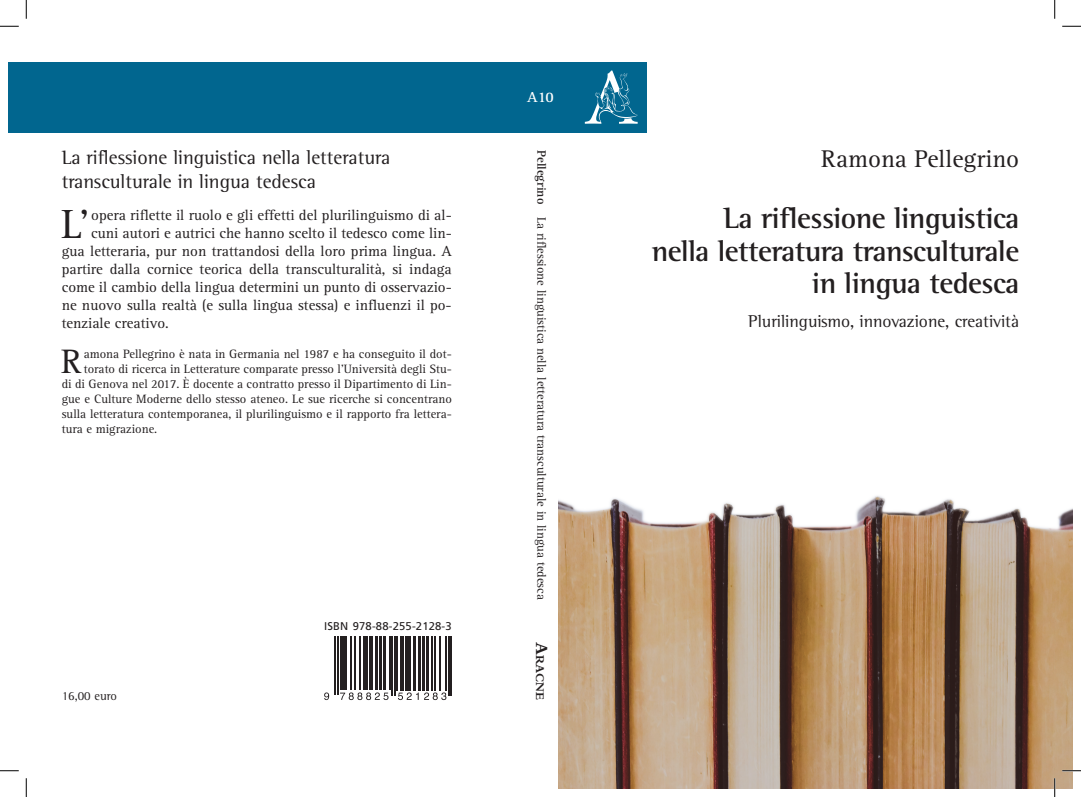
<style>
.page{position:relative;width:1081px;height:797px;background:#fff}
.page>*{position:absolute;margin:0;border:0;box-sizing:border-box;transform-origin:0 0}
.t1{font:42px "Rotis Serif Std";color:#231f20}
.t2{font:35px "Rotis Serif Std";color:#231f20}
.t3{font:700 30px/32.5px "Rotis Semi Serif";letter-spacing:-.02em;color:#231f20;text-align:right}
.t4{font:25px "Rotis Serif Std";color:#231f20}
.t5{font:20px/24px "Rotis Semi Serif Std";color:#231f20}
.t6{font:17.5px "Rotis Semi Serif Std";color:#231f20}
.t7{font:15px "Rotis Serif Std";color:#231f20}
.t8{font:700 15px "Rotis Serif Std";color:#fff}
.t9{font:12.5px "Rotis Serif Std";color:#231f20}
.t10{font:12.5px "Rotis Semi Serif Std";color:#231f20}
.t11{font:700 12.25px "Bembo Std";color:#231f20}
.t12{font:11.25px "Frutiger LT Std";letter-spacing:.015em;color:#231f20}
.s1{font-weight:700}
.s2{font-size:17.5px}
</style>
<div class="page">
<div style="left:9px;top:62px;width:637px;height:71px;background:#01668f"></div>
<svg style="left:584px;top:71px;width:53px;height:53px"></svg>
<hr style="left:334px;top:636px;width:2px;height:59px;background:#231f20">
<hr style="left:337px;top:636px;width:1px;height:59px;background:#231f20">
<svg style="left:340px;top:636px;width:3px;height:54px"></svg>
<hr style="left:344px;top:636px;width:3px;height:54px;background:#231f20">
<hr style="left:350px;top:636px;width:2px;height:54px;background:#231f20">
<hr style="left:354px;top:636px;width:1px;height:54px;background:#231f20">
<hr style="left:359px;top:636px;width:1px;height:54px;background:#231f20">
<hr style="left:363px;top:636px;width:1px;height:54px;background:#231f20">
<hr style="left:365px;top:636px;width:3px;height:54px;background:#231f20">
<hr style="left:369px;top:636px;width:4px;height:54px;background:#231f20">
<hr style="left:375px;top:636px;width:3px;height:54px;background:#231f20">
<hr style="left:379px;top:636px;width:2px;height:54px;background:#231f20">
<hr style="left:382px;top:636px;width:3px;height:54px;background:#231f20">
<hr style="left:389px;top:636px;width:1px;height:54px;background:#231f20">
<svg style="left:324px;top:692px;width:5px;height:8px"></svg>
<svg style="left:340px;top:692px;width:48px;height:8px"></svg>
<hr style="left:391px;top:636px;width:1px;height:59px;background:#231f20">
<hr style="left:394px;top:636px;width:1px;height:59px;background:#231f20">
<hr style="left:396px;top:636px;width:1px;height:54px;background:#231f20">
<hr style="left:400px;top:636px;width:3px;height:54px;background:#231f20">
<hr style="left:405px;top:636px;width:2px;height:54px;background:#231f20">
<hr style="left:408px;top:636px;width:3px;height:54px;background:#231f20">
<hr style="left:413px;top:636px;width:3px;height:54px;background:#231f20">
<hr style="left:418px;top:636px;width:3px;height:54px;background:#231f20">
<hr style="left:422px;top:636px;width:2px;height:54px;background:#231f20">
<hr style="left:426px;top:636px;width:2px;height:54px;background:#231f20">
<hr style="left:431px;top:636px;width:1px;height:54px;background:#231f20">
<hr style="left:434px;top:636px;width:1px;height:54px;background:#231f20">
<hr style="left:439px;top:636px;width:1px;height:54px;background:#231f20">
<hr style="left:445px;top:636px;width:2px;height:54px;background:#231f20">
<svg style="left:398px;top:692px;width:20px;height:8px"></svg>
<svg style="left:424px;top:692px;width:22px;height:8px"></svg>
<hr style="left:448px;top:636px;width:1px;height:59px;background:#231f20">
<hr style="left:450px;top:636px;width:1px;height:59px;background:#231f20">
<img style="left:558px;top:496px;width:514px;height:292px">
<svg style="left:0;top:25px;width:19px;height:2px"></svg>
<svg style="left:1062px;top:25px;width:18px;height:2px"></svg>
<svg style="left:0;top:770px;width:19px;height:1px"></svg>
<svg style="left:1061px;top:770px;width:19px;height:1px"></svg>
<svg style="left:25px;top:0;width:2px;height:19px"></svg>
<svg style="left:25px;top:778px;width:2px;height:19px"></svg>
<svg style="left:1054px;top:0;width:1px;height:19px"></svg>
<svg style="left:1053px;top:778px;width:2px;height:19px"></svg>
<h3 class="t5" style="left:62px;top:145px;width:330px">La riflessione linguistica nella letteratura transculturale in lingua tedesca</h3>
<h1 class="t1" style="left:61px;top:200px;width:30px">L’</h1>
<p class="t7" style="left:91px;top:207px;width:362px">opera riflette il ruolo e gli effetti del plurilinguismo di al-</p>
<p class="t7" style="left:91px;top:225px;width:362px">cuni autori e autrici che hanno scelto il tedesco come lin-</p>
<p class="t7" style="left:62px;top:243px;width:391px">gua letteraria, pur non trattandosi della loro prima lingua. A</p>
<p class="t7" style="left:62px;top:261px;width:391px">partire dalla cornice teorica della transculturalità, si indaga</p>
<p class="t7" style="left:62px;top:279px;width:391px">come il cambio della lingua determini un punto di osservazio-</p>
<p class="t7" style="left:62px;top:297px;width:391px">ne nuovo sulla realtà (e sulla lingua stessa) e influenzi il po-</p>
<p class="t7" style="left:62px;top:315px;width:109px">tenziale creativo.</p>
<h2 class="t2" style="left:61px;top:341px;width:22px">R</h2>
<p class="t9" style="left:84px;top:346px;width:369px">amona Pellegrino è nata in Germania nel 1987 e ha conseguito il dot-</p>
<p class="t9" style="left:84px;top:361px;width:369px">torato di ricerca in Letterature comparate presso l’Università degli Stu-</p>
<p class="t9" style="left:62px;top:376px;width:391px">di di Genova nel 2017. È docente a contratto presso il Dipartimento di Lin-</p>
<p class="t9" style="left:62px;top:391px;width:391px">gue e Culture Moderne dello stesso ateneo. Le sue ricerche si concentrano</p>
<p class="t9" style="left:62px;top:406px;width:391px">sulla letteratura contemporanea, il plurilinguismo e il rapporto fra lettera-</p>
<p class="t9" style="left:62px;top:421px;width:97px">tura e migrazione.</p>
<p class="t10" style="left:62px;top:688px;width:57px">16,00 euro</p>
<p class="t12" style="left:324px;top:619px;width:129px">ISBN 978-88-255-2128-3</p>
<p class="t8" style="left:527px;top:88px;width:28px">A10</p>
<p class="t9" style="left:548px;top:150px;width:451px;rotate:90deg"><span class="s1">Pellegrino</span> La riflessione linguistica nella letteratura transculturale in lingua tedesca</p>
<p class="t11" style="left:547px;top:642px;width:59px;rotate:90deg"><span class="s2">A</span>racne</p>
<h3 class="t4" style="left:821px;top:145px;width:199px">Ramona Pellegrino</h3>
<h3 class="t3" style="left:651px;top:201px;width:369px">La riflessione linguistica<br>nella letteratura transculturale in lingua tedesca</h3>
<h3 class="t6" style="left:748px;top:311px;width:272px">Plurilinguismo, innovazione, creatività</h3>
</div>
